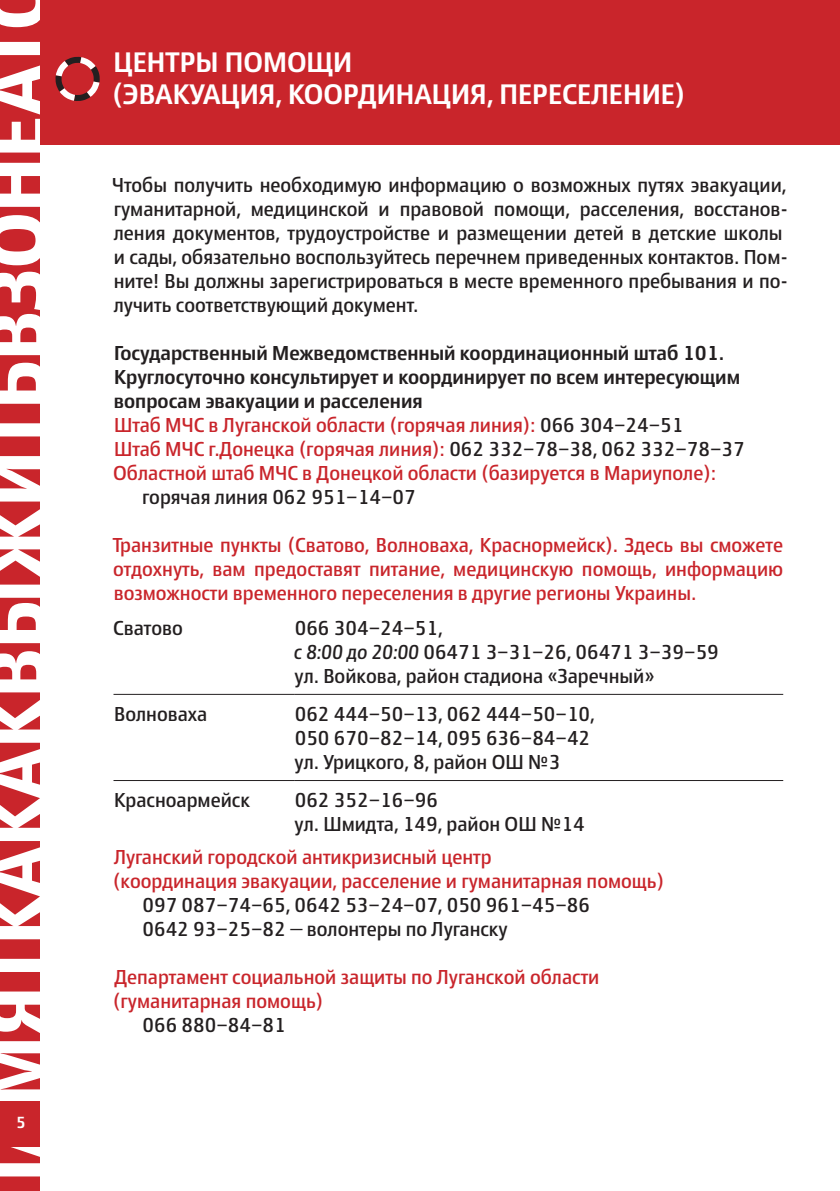
<style>
.page{position:relative;width:840px;height:1191px;background:#fff}
.page>*{position:absolute;margin:0;border:0;box-sizing:border-box;transform-origin:0 0}
.t1{font:500 28px/32px "Den Haag Narrow";color:#fff}
.t2{font:20px/24px "Den Haag Narrow";color:#231f20}
.t3{font:20px/24px "Den Haag Narrow";color:#c9252b}
.t4{font:500 20px/24px "Den Haag Narrow";color:#231f20}
.t5{font:500 16px "Den Haag Narrow";color:#fff}
.s1{font-weight:400;color:#c9252b}
.s2{font-weight:400}
.s3{font-style:italic}
</style>
<div class="page">
<svg style="left:0;top:0;width:45px;height:1191px"></svg>
<div style="left:0;top:1101px;width:40px;height:45px;background:#c9252b"></div>
<div style="left:40px;top:0;width:799px;height:144px;background:#c9252b"></div>
<hr style="left:113px;top:694px;width:181px;height:1px;background:#231f20">
<hr style="left:294px;top:694px;width:488px;height:1px;background:#231f20">
<hr style="left:113px;top:780px;width:181px;height:1px;background:#231f20">
<hr style="left:294px;top:780px;width:488px;height:1px;background:#231f20">
<svg style="left:55px;top:56px;width:45px;height:45px"></svg>
<p class="t5" style="left:16px;top:1113px;width:11px">5</p>
<h1 class="t1" style="left:113px;top:48px;width:573px">ЦЕНТРЫ ПОМОЩИ<br>(ЭВАКУАЦИЯ, КООРДИНАЦИЯ, ПЕРЕСЕЛЕНИЕ)</h1>
<p class="t2" style="left:112px;top:174px;width:677px">Чтобы получить необходимую информацию о возможных путях эвакуации, гуманитарной, медицинской и правовой помощи, расселения, восстанов&shy;ления документов, трудоустройстве и размещении детей в детские школы и сады, обязательно воспользуйтесь перечнем приведенных контактов. Пом&shy;ните! Вы должны зарегистрироваться в месте временного пребывания и по&shy;лучить соответствующий документ.</p>
<p class="t4" style="left:113px;top:342px;width:632px">Государственный Межведомственный координационный штаб 101.<br>Круглосуточно консультирует и координирует по всем интересующим вопросам эвакуации и расселения<br><span class="s1">Штаб МЧС в Луганской области (горячая линия):</span> <span class="s2">066 304–24–51<br></span><span class="s1">Штаб МЧС г.Донецка (горячая линия):</span> <span class="s2">062 332–78–38, 062 332–78–37<br></span><span class="s1">Областной штаб МЧС в Донецкой области (базируется в Мариуполе):</span></p>
<p class="t2" style="left:142px;top:486px;width:275px">горячая линия 062 951–14–07</p>
<p class="t3" style="left:113px;top:534px;width:671px;text-align:justify">Транзитные пункты (Сватово, Волноваха, Краснормейск). Здесь вы сможете отдохнуть, вам предоставят питание, медицинскую помощь, информацию возможности временного переселения в другие регионы Украины.</p>
<p class="t2" style="left:113px;top:617px;width:71px">Сватово</p>
<p class="t2" style="left:293px;top:617px;width:426px">066 304–24–51,<br><span class="s3">с 8:00 до 20:00</span> 06471 3–31–26, 06471 3–39–59 ул. Войкова, район стадиона «Заречный»</p>
<p class="t2" style="left:114px;top:703px;width:95px">Волноваха</p>
<p class="t2" style="left:294px;top:703px;width:301px">062 444–50–13, 062 444–50–10,<br>050 670–82–14, 095 636–84–42 ул. Урицкого, 8, район ОШ №3</p>
<p class="t2" style="left:114px;top:789px;width:137px">Красноармейск</p>
<p class="t2" style="left:294px;top:789px;width:291px">062 352–16–96<br>ул. Шмидта, 149, район ОШ №14</p>
<p class="t3" style="left:113px;top:846px;width:552px">Луганский городской антикризисный центр<br>(координация эвакуации, расселение и гуманитарная помощь)</p>
<p class="t2" style="left:142px;top:894px;width:449px">097 087–74–65, 0642 53–24–07, 050 961–45–86<br>0642 93–25–82—волонтеры по Луганску</p>
<p class="t3" style="left:113px;top:966px;width:487px">Департамент социальной защиты по Луганской области (гуманитарная помощь)</p>
<p class="t2" style="left:142px;top:1014px;width:145px">066 880–84–81</p>
</div>
